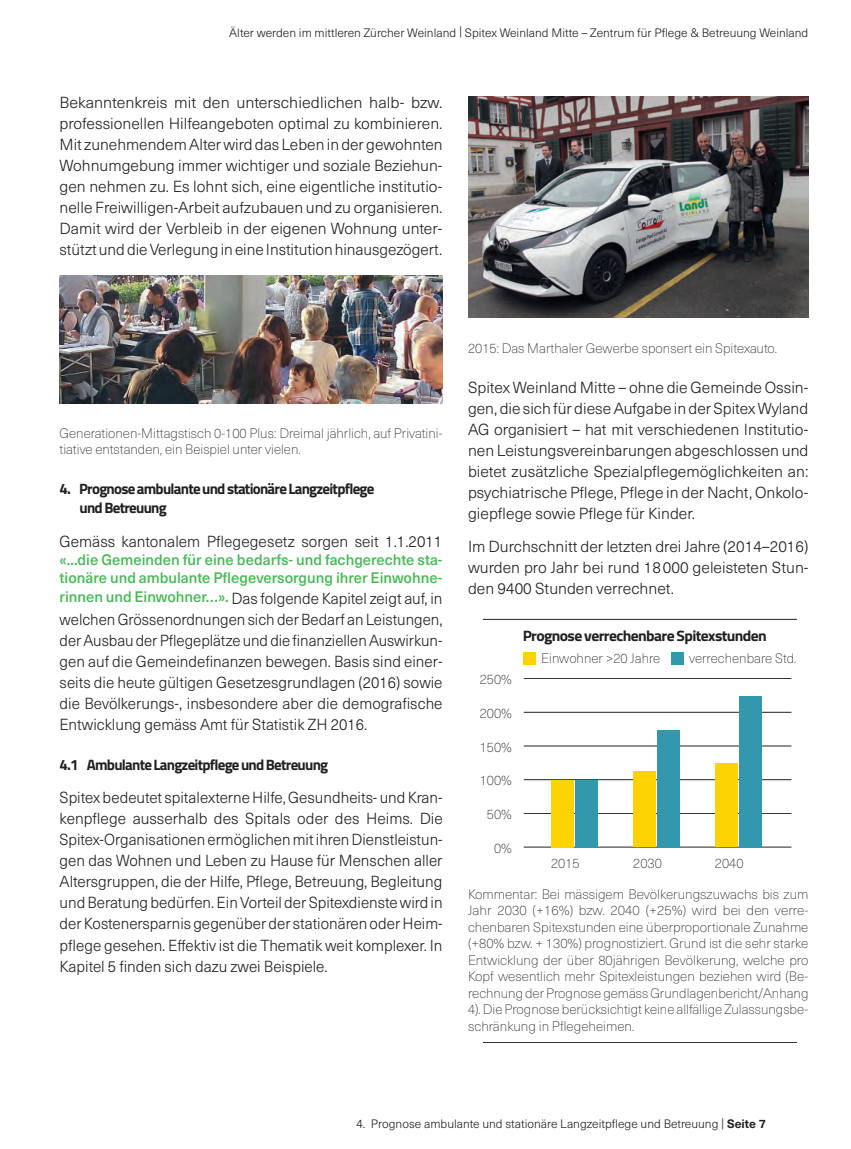
<style>
.page{position:relative;width:851px;height:1149px;background:#fff}
.page>*{position:absolute;margin:0;border:0;box-sizing:border-box;transform-origin:0 0}
.t1{font:300 15.75px/21px "Neue Haas Unica Pro";color:#231f20;text-align:justify}
.t2{font:500 15px/18px "Neue Haas Unica Pro";color:#49b857}
.t3{font:700 15px/19.5px "Titillium";letter-spacing:-.05em;color:#231f20}
.t4{font:700 15px "Titillium";letter-spacing:-.05em;color:#231f20;scale:1.04 1}
.t5{font:100 13.5px/16.5px "Neue Haas Unica Pro";color:#231f20}
.t6{font:300 12px "Neue Haas Unica Pro";color:#231f20}
.s1{font-weight:500;font-size:15px;color:#49b857}
.s2{font-weight:700}
</style>
<div class="page">
<img style="left:60px;top:276px;width:382px;height:127px">
<img style="left:468px;top:97px;width:340px;height:221px">
<hr style="left:483px;top:619px;width:313px;height:1px;background:#231f20">
<hr style="left:483px;top:1041px;width:313px;height:1px;background:#231f20">
<div style="left:523px;top:652px;width:13px;height:12px;background:#fed304"></div>
<div style="left:671px;top:652px;width:13px;height:12px;background:#3398ac"></div>
<hr style="left:523px;top:678px;width:268px;height:1px;background:#231f20">
<hr style="left:523px;top:711px;width:268px;height:1px;background:#231f20">
<hr style="left:523px;top:745px;width:268px;height:1px;background:#231f20">
<hr style="left:523px;top:779px;width:268px;height:1px;background:#231f20">
<hr style="left:523px;top:812px;width:268px;height:1px;background:#231f20">
<hr style="left:523px;top:846px;width:268px;height:1px;background:#231f20">
<div style="left:551px;top:779px;width:23px;height:68px;background:#fed304"></div>
<div style="left:633px;top:771px;width:22px;height:76px;background:#fed304"></div>
<div style="left:714px;top:763px;width:23px;height:84px;background:#fed304"></div>
<div style="left:575px;top:779px;width:23px;height:68px;background:#3398ac"></div>
<div style="left:657px;top:729px;width:23px;height:118px;background:#3398ac"></div>
<div style="left:739px;top:695px;width:22px;height:152px;background:#3398ac"></div>
<p class="t6" style="left:229px;top:25px;width:580px">Älter werden im mittleren Zürcher Weinland | Spitex Weinland Mitte – Zentrum für Pflege &amp; Betreuung Weinland</p>
<p class="t1" style="left:60px;top:92px;width:384px">Bekanntenkreis mit den unterschiedlichen halb- bzw. professionellen Hilfeangeboten optimal zu kombinieren.<br>Mit zunehmendem Alter wird das Leben in der gewohnten Wohnumgebung immer wichtiger und soziale Beziehun&shy;gen nehmen zu. Es lohnt sich, eine eigentliche institutio&shy;nelle Freiwilligen-Arbeit aufzubauen und zu organisieren.<br>Damit wird der Verbleib in der eigenen Wohnung unter&shy;stützt und die Verlegung in eine Institution hinausgezögert.</p>
<p class="t5" style="left:60px;top:425px;width:384px">Generationen-Mittagstisch 0-100 Plus: Dreimal jährlich, auf Privatini&shy;tiative entstanden, ein Beispiel unter vielen.</p>
<p class="t3" style="left:80px;top:478px;width:296px;text-indent:-20px">4. Prognose ambulante und stationäre Langzeitpflege und Betreuung</p>
<p class="t1" style="left:60px;top:530px;width:384px">Gemäss kantonalem Pflegegesetz sorgen seit 1.1.2011</p>
<p class="t2" style="left:60px;top:550px;width:384px">«...die Gemeinden für eine bedarfs- und fachgerechte sta&shy;tionäre und ambulante Pflegeversorgung ihrer Einwohne-</p>
<p class="t1" style="left:60px;top:587px;width:384px"><span class="s1">rinnen und Einwohner…».</span> Das folgende Kapitel zeigt auf, in welchen Grössenordnungen sich der Bedarf an Leistungen, der Ausbau der Pflegeplätze und die finanziellen Auswirkun&shy;gen auf die Gemeindefinanzen bewegen. Basis sind einer&shy;seits die heute gültigen Gesetzesgrundlagen (2016) sowie die Bevölkerungs-, insbesondere aber die demografische Entwicklung gemäss Amt für Statistik ZH 2016.</p>
<p class="t3" style="left:60px;top:754px;width:270px">4.1 Ambulante Langzeitpflege und Betreuung</p>
<p class="t1" style="left:60px;top:787px;width:384px">Spitex bedeutet spitalexterne Hilfe, Gesundheits- und Kran&shy;kenpflege ausserhalb des Spitals oder des Heims. Die Spitex-Organisationen ermöglichen mit ihren Dienstleistun&shy;gen das Wohnen und Leben zu Hause für Menschen aller Altersgruppen, die der Hilfe, Pflege, Betreuung, Begleitung und Beratung bedürfen. Ein Vorteil der Spitexdienste wird in der Kostenersparnis gegenüber der stationären oder Heim&shy;pflege gesehen. Effektiv ist die Thematik weit komplexer. In Kapitel 5 finden sich dazu zwei Beispiele.</p>
<p class="t5" style="left:468px;top:340px;width:310px">2015: Das Marthaler Gewerbe sponsert ein Spitexauto.</p>
<p class="t1" style="left:468px;top:377px;width:342px">Spitex Weinland Mitte – ohne die Gemeinde Ossin&shy;gen, die sich für diese Aufgabe in der Spitex Wyland AG organisiert – hat mit verschiedenen Institutio&shy;nen Leistungsvereinbarungen abgeschlossen und bietet zusätzliche Spezialpflegemöglichkeiten an: psychiatrische Pflege, Pflege in der Nacht, Onkolo&shy;giepflege sowie Pflege für Kinder.</p>
<p class="t1" style="left:468px;top:536px;width:342px">Im Durchschnitt der letzten drei Jahre (2014–2016) wurden pro Jahr bei rund 18000 geleisteten Stun&shy;den 9400 Stunden verrechnet.</p>
<p class="t4" style="left:522px;top:624px;width:236px">Prognose verrechenbare Spitexstunden</p>
<p class="t5" style="left:479px;top:671px;width:34px">250%</p>
<p class="t5" style="left:479px;top:704px;width:34px">200%</p>
<p class="t5" style="left:479px;top:738px;width:34px">150%</p>
<p class="t5" style="left:479px;top:772px;width:34px">100%</p>
<p class="t5" style="left:487px;top:806px;width:27px">50%</p>
<p class="t5" style="left:494px;top:839px;width:19px">0%</p>
<p class="t5" style="left:541px;top:650px;width:121px">Einwohner &gt;20 Jahre</p>
<p class="t5" style="left:689px;top:650px;width:109px">verrechenbare Std.</p>
<p class="t5" style="left:551px;top:854px;width:30px">2015</p>
<p class="t5" style="left:633px;top:854px;width:30px">2030</p>
<p class="t5" style="left:714px;top:854px;width:30px">2040</p>
<p class="t5" style="left:468px;top:885px;width:342px;text-align:justify">Kommentar: Bei mässigem Bevölkerungszuwachs bis zum Jahr 2030 (+16%) bzw. 2040 (+25%) wird bei den verre&shy;chenbaren Spitexstunden eine überproportionale Zunahme (+80% bzw. + 130%) prognostiziert. Grund ist die sehr starke Entwicklung der über 80jährigen Bevölkerung, welche pro Kopf wesentlich mehr Spitexleistungen beziehen wird (Be&shy;rechnung der Prognose gemäss Grundlagenbericht/Anhang 4). Die Prognose berücksichtigt keine allfällige Zulassungsbe&shy;schränkung in Pflegeheimen.</p>
<p class="t6" style="left:356px;top:1116px;width:411px">4. Prognose ambulante und stationäre Langzeitpflege und Betreuung | <span class="s2">Seite 7</span></p>
</div>
